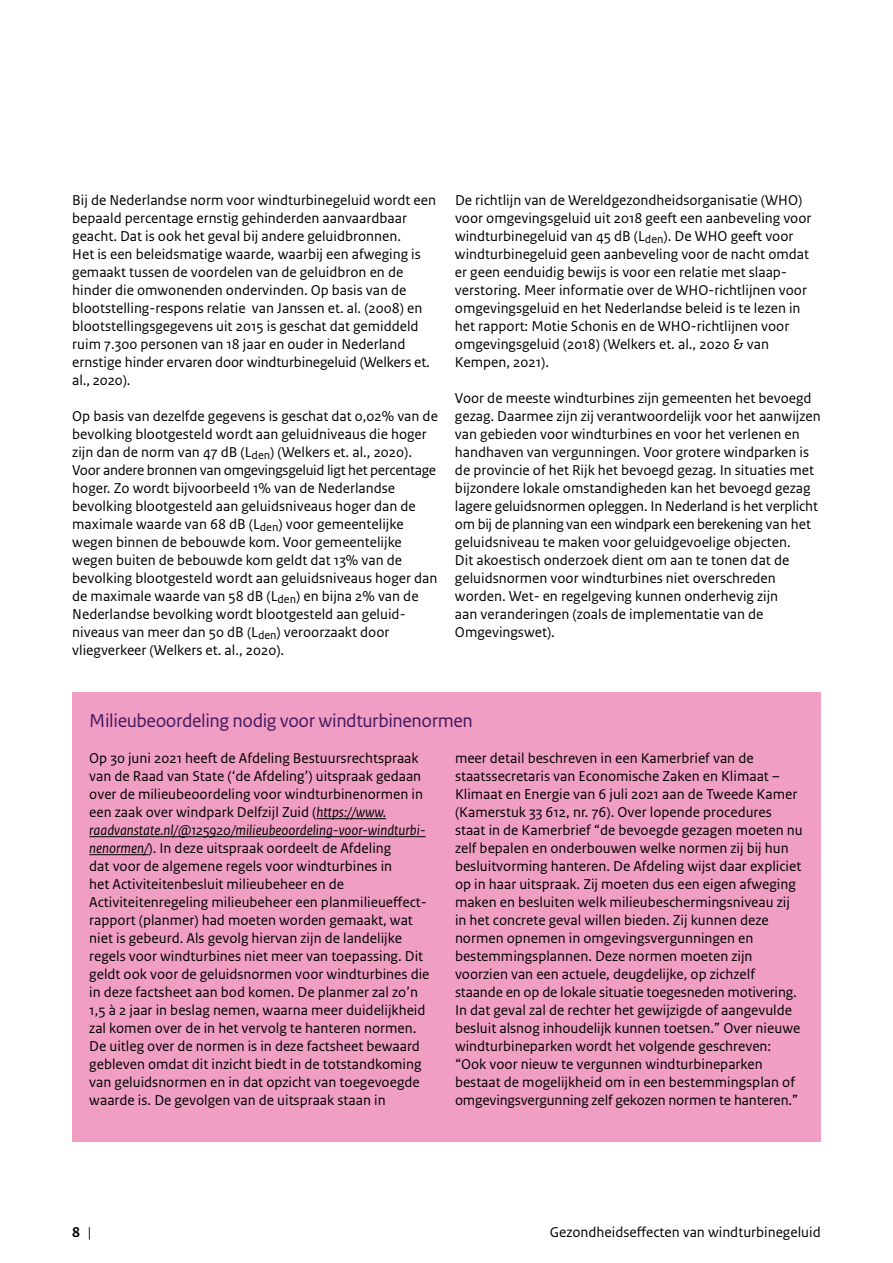
<style>
.page{position:relative;width:893px;height:1263px;background:#fff}
.page>*{position:absolute;margin:0;border:0;box-sizing:border-box;transform-origin:0 0}
.Textbox_KOP{font:19.5px "Rijksoverheid Sans Text";letter-spacing:-.02em;color:#44195e}
._10_RIVM_Broodtekst{font:15px/18px "Rijksoverheid Sans Text";color:#000}
._22_RIVM_Kader_Brood{font:15px/18px "Rijksoverheid Sans Text";color:#000}
.t1{font:700 15px "Rijksoverheid Sans Text";color:#000}
.s1{font-style:italic}
.s2{font-weight:400}
</style>
<div class="page">
<div style="left:72px;top:692px;width:749px;height:449px;background:#f19ec4"></div>
<hr style="left:317px;top:818px;width:69px;height:1px;background:#000">
<hr style="left:89px;top:836px;width:337px;height:1px;background:#000">
<hr style="left:89px;top:854px;width:59px;height:1px;background:#000">
<p class="_10_RIVM_Broodtekst" style="left:72px;top:191px;width:365px">Bij de Nederlandse norm voor windturbinegeluid wordt een bepaald percentage ernstig gehinderden aanvaardbaar geacht. Dat is ook het geval bij andere geluidbronnen.</p>
<p class="_10_RIVM_Broodtekst" style="left:72px;top:245px;width:359px">Het is een beleidsmatige waarde, waarbij een afweging is gemaakt tussen de voordelen van de geluidbron en de hinder die omwonenden ondervinden. Op basis van de blootstelling-respons relatie van Janssen et. al. (2008) en blootstellingsgegevens uit 2015 is geschat dat gemiddeld ruim 7.300 personen van 18 jaar en ouder in Nederland ernstige hinder ervaren door windturbinegeluid (Welkers et. al., 2020).</p>
<p class="_10_RIVM_Broodtekst" style="left:72px;top:407px;width:367px">Op basis van dezelfde gegevens is geschat dat 0,02% van de bevolking blootgesteld wordt aan geluidniveaus die hoger zijn dan de norm van 47 dB (L<sub>den</sub>) (Welkers et. al., 2020).<br>Voor andere bronnen van omgevingsgeluid ligt het percentage hoger. Zo wordt bijvoorbeeld 1% van de Nederlandse bevolking blootgesteld aan geluidsniveaus hoger dan de maximale waarde van 68 dB (L<sub>den</sub>) voor gemeentelijke wegen binnen de bebouwde kom. Voor gemeentelijke wegen buiten de bebouwde kom geldt dat 13% van de bevolking blootgesteld wordt aan geluidsniveaus hoger dan de maximale waarde van 58 dB (L<sub>den</sub>) en bijna 2% van de Nederlandse bevolking wordt blootgesteld aan geluid&shy;niveaus van meer dan 50 dB (L<sub>den</sub>) veroorzaakt door vliegverkeer (Welkers et. al., 2020).</p>
<p class="_10_RIVM_Broodtekst" style="left:455px;top:191px;width:358px">De richtlijn van de Wereldgezondheidsorganisatie (WHO) voor omgevingsgeluid uit 2018 geeft een aanbeveling voor windturbinegeluid van 45 dB (L<sub>den</sub>). De WHO geeft voor windturbinegeluid geen aanbeveling voor de nacht omdat er geen eenduidig bewijs is voor een relatie met slaap&shy;verstoring. Meer informatie over de WHO-richtlijnen voor omgevingsgeluid en het Nederlandse beleid is te lezen in het rapport: Motie Schonis en de WHO-richtlijnen voor omgevingsgeluid (2018) (Welkers et. al., 2020 &amp; van Kempen, 2021).</p>
<p class="_10_RIVM_Broodtekst" style="left:455px;top:389px;width:367px">Voor de meeste windturbines zijn gemeenten het bevoegd gezag. Daarmee zijn zij verantwoordelijk voor het aanwijzen van gebieden voor windturbines en voor het verlenen en handhaven van vergunningen. Voor grotere windparken is de provincie of het Rijk het bevoegd gezag. In situaties met bijzondere lokale omstandigheden kan het bevoegd gezag lagere geluidsnormen opleggen. In Nederland is het verplicht om bij de planning van een windpark een berekening van het geluidsniveau te maken voor geluidgevoelige objecten.</p>
<p class="_10_RIVM_Broodtekst" style="left:455px;top:551px;width:336px">Dit akoestisch onderzoek dient om aan te tonen dat de geluidsnormen voor windturbines niet overschreden worden. Wet- en regelgeving kunnen onderhevig zijn aan veranderingen (zoals de implementatie van de Omgevingswet).</p>
<h3 class="Textbox_KOP" style="left:89px;top:710px;width:385px">Milieubeoordeling nodig voor windturbinenormen</h3>
<p class="_22_RIVM_Kader_Brood" style="left:89px;top:749px;width:342px">Op 30 juni 2021 heeft de Afdeling Bestuursrechtspraak van de Raad van State (‘de Afdeling’) uitspraak gedaan over de milieubeoordeling voor windturbinenormen in een zaak over windpark Delfzijl Zuid (<span class="s1">https://www. raadvanstate.nl/@125920/milieubeoordeling-voor-windturbi&shy;nenormen/</span>). In deze uitspraak oordeelt de Afdeling<br>dat voor de algemene regels voor windturbines in<br>het Activiteitenbesluit milieubeheer en de Activiteitenregeling milieubeheer een planmilieueffect&shy;rapport (planmer) had moeten worden gemaakt, wat niet is gebeurd. Als gevolg hiervan zijn de landelijke regels voor windturbines niet meer van toepassing. Dit geldt ook voor de geluidsnormen voor windturbines die in deze factsheet aan bod komen. De planmer zal zo’n 1,5 à 2 jaar in beslag nemen, waarna meer duidelijkheid zal komen over de in het vervolg te hanteren normen.<br>De uitleg over de normen is in deze factsheet bewaard gebleven omdat dit inzicht biedt in de totstandkoming van geluidsnormen en in dat opzicht van toegevoegde waarde is. De gevolgen van de uitspraak staan in</p>
<p class="_22_RIVM_Kader_Brood" style="left:455px;top:749px;width:349px">meer detail beschreven in een Kamerbrief van de staatssecretaris van Economische Zaken en Klimaat – Klimaat en Energie van 6 juli 2021 aan de Tweede Kamer (Kamerstuk 33 612, nr. 76). Over lopende procedures staat in de Kamerbrief “de bevoegde gezagen moeten nu zelf bepalen en onderbouwen welke normen zij bij hun besluitvorming hanteren. De Afdeling wijst daar expliciet op in haar uitspraak. Zij moeten dus een eigen afweging maken en besluiten welk milieubeschermingsniveau zij in het concrete geval willen bieden. Zij kunnen deze normen opnemen in omgevingsvergunningen en bestemmingsplannen. Deze normen moeten zijn voorzien van een actuele, deugdelijke, op zichzelf staande en op de lokale situatie toegesneden motivering.<br>In dat geval zal de rechter het gewijzigde of aangevulde besluit alsnog inhoudelijk kunnen toetsen.” Over nieuwe windturbineparken wordt het volgende geschreven: “Ook voor nieuw te vergunnen windturbineparken bestaat de mogelijkheid om in een bestemmingsplan of omgevingsvergunning zelf gekozen normen te hanteren.”</p>
<p class="t1" style="left:72px;top:1223px;width:20px">8 <span class="s2">|</span></p>
<p class="_22_RIVM_Kader_Brood" style="left:550px;top:1223px;width:272px">Gezondheidseffecten van windturbinegeluid</p>
</div>
